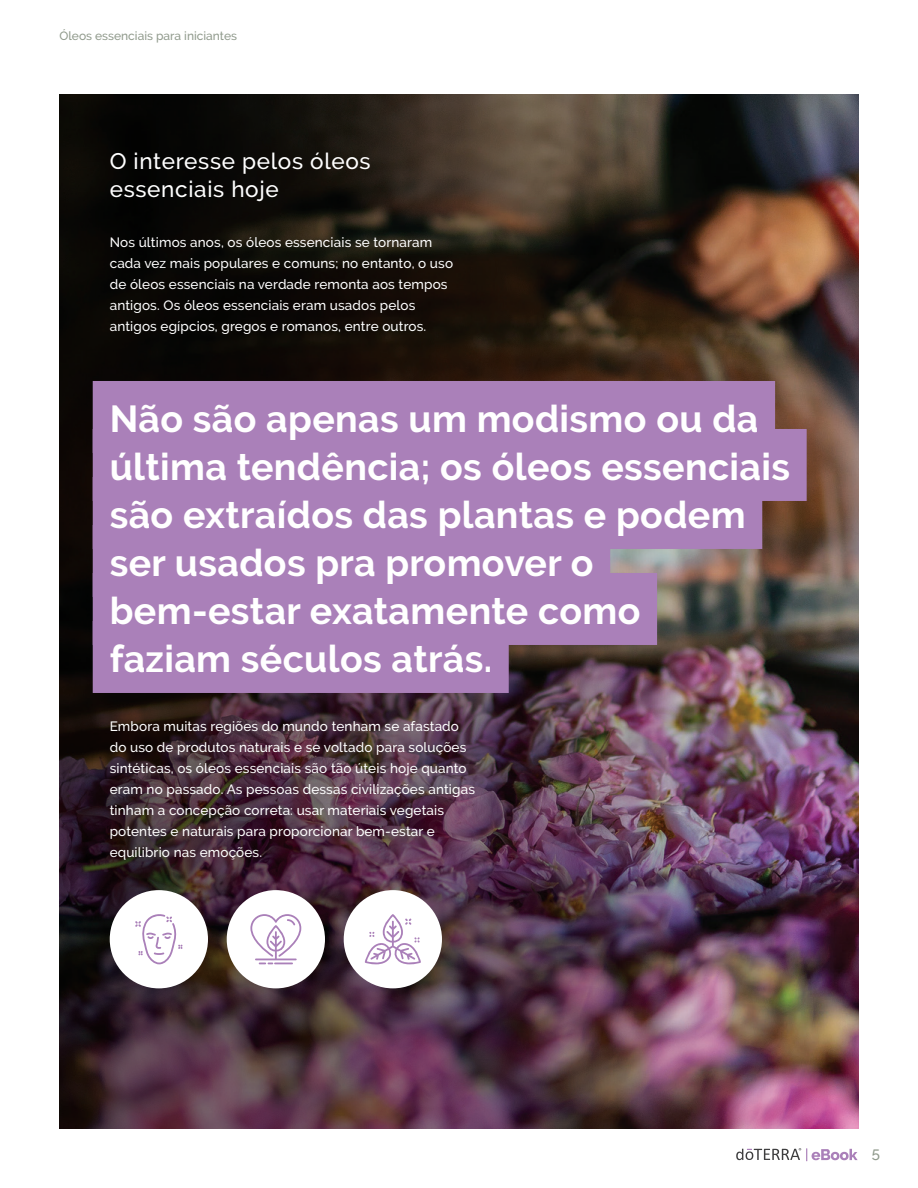
<style>
.page{position:relative;width:918px;height:1188px;background:#fff}
.page>*{position:absolute;margin:0;border:0;box-sizing:border-box;transform-origin:0 0}
.Paragraph_Style_1{font:700 37.5px "Raleway";letter-spacing:.01em;color:#fff}
.Intro_Paragraph{font:500 22.5px/28.5px "Raleway";letter-spacing:.03em;color:#fff}
.t1{font:500 15px "Raleway";color:#909a8c}
.Body_Copy{font:500 13.5px/21px "Raleway";letter-spacing:.01em;color:#fff}
.t2{font:500 12px "Raleway";color:#909a8c}
</style>
<div class="page">
<svg style="left:736px;top:1148px;width:122px;height:13px"></svg>
<img style="left:60px;top:95px;width:798px;height:1033px">
<div style="left:93px;top:381px;width:682px;height:72px;background:#aa80b9"></div>
<div style="left:93px;top:429px;width:714px;height:72px;background:#aa80b9"></div>
<div style="left:93px;top:477px;width:669px;height:72px;background:#aa80b9"></div>
<div style="left:93px;top:525px;width:517px;height:72px;background:#aa80b9"></div>
<div style="left:93px;top:573px;width:564px;height:72px;background:#aa80b9"></div>
<div style="left:93px;top:621px;width:416px;height:72px;background:#aa80b9"></div>
<div style="left:110px;top:890px;width:98px;height:98px;background:#fff;border-radius:50%"></div>
<svg style="left:135px;top:914px;width:48px;height:50px"></svg>
<div style="left:227px;top:890px;width:98px;height:98px;background:#fff;border-radius:50%"></div>
<svg style="left:250px;top:914px;width:51px;height:50px"></svg>
<div style="left:344px;top:890px;width:98px;height:98px;background:#fff;border-radius:50%"></div>
<svg style="left:365px;top:914px;width:56px;height:50px"></svg>
<p class="t2" style="left:60px;top:28px;width:179px">Óleos essenciais para iniciantes</p>
<p class="Intro_Paragraph" style="left:110px;top:147px;width:263px">O interesse pelos óleos essenciais hoje</p>
<p class="Body_Copy" style="left:110px;top:232px;width:345px">Nos últimos anos, os óleos essenciais se tornaram cada vez mais populares e comuns; no entanto, o uso de óleos essenciais na verdade remonta aos tempos antigos. Os óleos essenciais eram usados pelos antigos egípcios, gregos e romanos, entre outros.</p>
<p class="Paragraph_Style_1" style="left:110px;top:397px;width:650px">Não são apenas um modismo ou da</p>
<p class="Paragraph_Style_1" style="left:110px;top:445px;width:682px">última tendência; os óleos essenciais</p>
<p class="Paragraph_Style_1" style="left:110px;top:493px;width:637px">são extraídos das plantas e podem</p>
<p class="Paragraph_Style_1" style="left:110px;top:541px;width:485px">ser usados pra promover o</p>
<p class="Paragraph_Style_1" style="left:110px;top:589px;width:532px">bem-estar exatamente como</p>
<p class="Paragraph_Style_1" style="left:110px;top:637px;width:384px">faziam séculos atrás.</p>
<p class="Body_Copy" style="left:110px;top:715px;width:367px">Embora muitas regiões do mundo tenham se afastado do uso de produtos naturais e se voltado para soluções sintéticas, os óleos essenciais são tão úteis hoje quanto eram no passado. As pessoas dessas civilizações antigas tinham a concepção correta: usar materiais vegetais potentes e naturais para proporcionar bem-estar e equilibrio nas emoções.</p>
<p class="t1" style="left:872px;top:1144px;width:10px">5</p>
</div>
